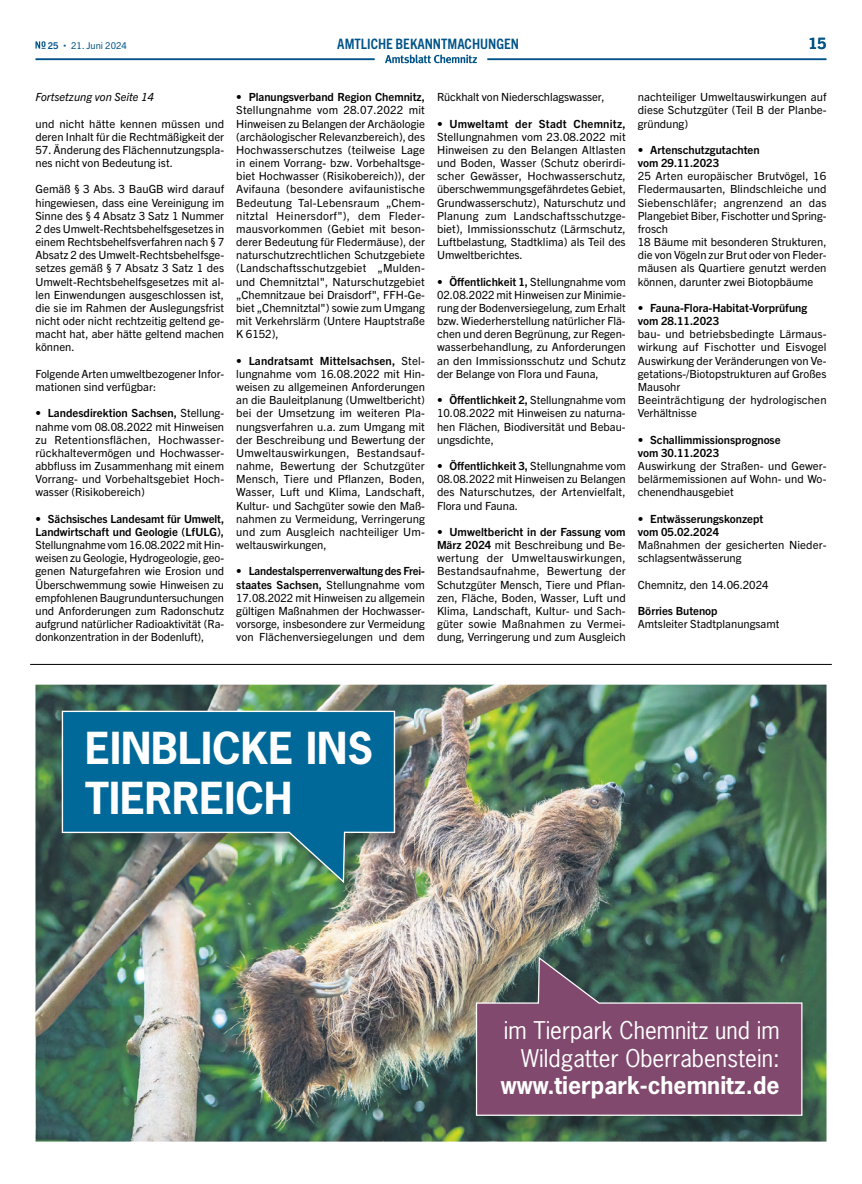
<style>
.page{position:relative;width:862px;height:1184px;background:#fff}
.page>*{position:absolute;margin:0;border:0;box-sizing:border-box;transform-origin:0 0}
.t1{font:700 41.5px/49.8px "News Gothic Std";color:#fff}
.t2{font:23px/27.6px "News Gothic Std";color:#fff;text-align:right}
.t3{font:700 15.62px "Trade Gothic Next LT Pro";color:#005387}
.Rubrikenbezeichnung{font:700 condensed 14.38px "Trade Gothic Next LT Pro";color:#005387}
.Fließtext{font:11.25px/13.1px "Trade Gothic Next LT Pro";color:#000;text-align:justify}
.Fließtext-2{font:700 11.25px/13.1px "Trade Gothic Next LT Pro";color:#000}
.Fließtext-3{font:italic 11.25px "Trade Gothic Next LT Pro";color:#000}
.t4{font:9.38px "Trade Gothic Next LT Pro";color:#005387}
.t5{font:700 9.38px "Trade Gothic Next LT Pro";color:#005387}
.s1{font-weight:700}
.s2{font-weight:400}
</style>
<div class="page">
<svg style="left:35px;top:41px;width:10px;height:8px"></svg>
<hr style="left:35px;top:58px;width:339px;height:2px;background:#005387">
<hr style="left:487px;top:58px;width:339px;height:2px;background:#005387">
<svg style="left:385px;top:55px;width:92px;height:8px"></svg>
<hr style="left:30px;top:664px;width:801px;height:1px;background:#000">
<img style="left:35px;top:684px;width:791px;height:457px">
<img style="left:64px;top:712px;width:349px;height:188px">
<img style="left:61px;top:710px;width:334px;height:174px">
<img style="left:469px;top:965px;width:344px;height:175px">
<svg style="left:475px;top:955px;width:327px;height:161px;background:#725268"></svg>
<p class="t5" style="left:48px;top:39px;width:12px">25</p>
<p class="t4" style="left:71px;top:39px;width:57px">21. Juni 2024</p>
<h3 class="t3" style="left:808px;top:32px;width:19px">15</h3>
<p class="Rubrikenbezeichnung" style="left:337px;top:34px;width:183px">AMTLICHE BEKANNTMACHUNGEN</p>
<p class="Fließtext-3" style="left:35px;top:89px;width:120px">Fortsetzung von Seite 14</p>
<p class="Fließtext" style="left:35px;top:116px;width:190px">und nicht hätte kennen müssen und deren Inhalt für die Rechtmäßigkeit der</p>
<p class="Fließtext" style="left:35px;top:142px;width:190px">57. Änderung des Flächennutzungspla&shy;nes nicht von Bedeutung ist.</p>
<p class="Fließtext" style="left:35px;top:182px;width:190px">Gemäß § 3 Abs. 3 BauGB wird darauf hingewiesen, dass eine Vereinigung im Sinne des § 4 Absatz 3 Satz 1 Nummer 2 des Umwelt-Rechtsbehelfsgesetzes in einem Rechtsbehelfsverfahren nach § 7<br>Absatz 2 des Umwelt-Rechtsbehelfsge&shy;setzes gemäß § 7 Absatz 3 Satz 1 des Umwelt-Rechtsbehelfsgesetzes mit al&shy;len Einwendungen ausgeschlossen ist, die sie im Rahmen der Auslegungsfrist nicht oder nicht rechtzeitig geltend ge&shy;macht hat, aber hätte geltend machen können.</p>
<p class="Fließtext" style="left:35px;top:366px;width:190px">Folgende Arten umweltbezogener Infor&shy;mationen sind verfügbar:</p>
<p class="Fließtext" style="left:35px;top:406px;width:190px">• <span class="s1">Landesdirektion Sachsen,</span> Stellung&shy;nahme vom 08.08.2022 mit Hinweisen zu Retentionsflächen, Hochwasser&shy;rückhaltevermögen und Hochwasser&shy;abbfluss im Zusammenhang mit einem Vorrang- und Vorbehaltsgebiet Hoch&shy;wasser (Risikobereich)</p>
<p class="Fließtext" style="left:35px;top:511px;width:190px">• <span class="s1">Sächsisches Landesamt für Umwelt, Landwirtschaft und Geologie (LfULG), </span>Stellungnahme vom 16.08.2022 mit Hin&shy;weisen zu Geologie, Hydrogeologie, geo&shy;genen Naturgefahren wie Erosion und Überschwemmung sowie Hinweisen zu empfohlenen Baugrunduntersuchungen und Anforderungen zum Radonschutz aufgrund natürlicher Radioaktivität (Ra&shy;donkonzentration in der Bodenluft),</p>
<p class="Fließtext" style="left:236px;top:90px;width:190px">• <span class="s1">Planungsverband Region Chemnitz, </span>Stellungnahme vom 28.07.2022 mit Hinweisen zu Belangen der Archäologie (archäologischer Relevanzbereich), des Hochwasserschutzes (teilweise Lage in einem Vorrang- bzw. Vorbehaltsge&shy;biet Hochwasser (Risikobereich)), der Avifauna (besondere avifaunistische Bedeutung Tal-Lebensraum „Chem&shy;nitztal Heinersdorf"), dem Fleder&shy;mausvorkommen (Gebiet mit beson&shy;derer Bedeutung für Fledermäuse), der naturschutzrechtlichen Schutzgebiete (Landschaftsschutzgebiet „Mulden&shy;und Chemnitztal", Naturschutzgebiet „Chemnitzaue bei Draisdorf", FFH-Ge&shy;biet „Chemnitztal") sowie zum Umgang mit Verkehrslärm (Untere Hauptstraße K 6152),</p>
<p class="Fließtext" style="left:236px;top:353px;width:190px">• <span class="s1">Landratsamt Mittelsachsen,</span> Stel&shy;lungnahme vom 16.08.2022 mit Hin&shy;weisen zu allgemeinen Anforderungen an die Bauleitplanung (Umweltbericht) bei der Umsetzung im weiteren Pla&shy;nungsverfahren u.a. zum Umgang mit der Beschreibung und Bewertung der Umweltauswirkungen, Bestandsauf&shy;nahme, Bewertung der Schutzgüter Mensch, Tiere und Pflanzen, Boden, Wasser, Luft und Klima, Landschaft, Kultur- und Sachgüter sowie den Maß&shy;nahmen zu Vermeidung, Verringerung und zum Ausgleich nachteiliger Um&shy;weltauswirkungen,</p>
<p class="Fließtext" style="left:236px;top:564px;width:190px">• <span class="s1">Landestalsperrenverwaltung des Frei&shy;staates Sachsen,</span> Stellungnahme vom 17.08.2022 mit Hinweisen zu allgemein gültigen Maßnahmen der Hochwasser&shy;vorsorge, insbesondere zur Vermeidung von Flächenversiegelungen und dem</p>
<p class="Fließtext" style="left:437px;top:90px;width:169px">Rückhalt von Niederschlagswasser,</p>
<p class="Fließtext" style="left:437px;top:116px;width:190px">• <span class="s1">Umweltamt der Stadt Chemnitz, </span>Stellungnahmen vom 23.08.2022 mit Hinweisen zu den Belangen Altlasten und Boden, Wasser (Schutz oberirdi&shy;scher Gewässer, Hochwasserschutz, überschwemmungsgefährdetes Gebiet, Grundwasserschutz), Naturschutz und Planung zum Landschaftsschutzge&shy;biet), Immissionsschutz (Lärmschutz, Luftbelastung, Stadtklima) als Teil des Umweltberichtes.</p>
<p class="Fließtext" style="left:437px;top:274px;width:190px">• <span class="s1">Öffentlichkeit 1,</span> Stellungnahme vom 02.08.2022 mit Hinweisen zur Minimie&shy;rung der Bodenversiegelung, zum Erhalt bzw. Wiederherstellung natürlicher Flä&shy;chen und deren Begrünung, zur Regen&shy;wasserbehandlung, zu Anforderungen an den Immissionsschutz und Schutz der Belange von Flora und Fauna,</p>
<p class="Fließtext" style="left:437px;top:393px;width:190px">• <span class="s1">Öffentlichkeit 2,</span> Stellungnahme vom 10.08.2022 mit Hinweisen zu naturna&shy;hen Flächen, Biodiversität und Bebau&shy;ungsdichte,</p>
<p class="Fließtext" style="left:437px;top:458px;width:190px">• <span class="s1">Öffentlichkeit 3,</span> Stellungnahme vom 08.08.2022 mit Hinweisen zu Belangen des Naturschutzes, der Artenvielfalt, Flora und Fauna.</p>
<p class="Fließtext" style="left:437px;top:524px;width:190px">• <span class="s1">Umweltbericht in der Fassung vom März 2024</span> mit Beschreibung und Be&shy;wertung der Umweltauswirkungen, Bestandsaufnahme, Bewertung der Schutzgüter Mensch, Tiere und Pflan&shy;zen, Fläche, Boden, Wasser, Luft und Klima, Landschaft, Kultur- und Sach&shy;güter sowie Maßnahmen zu Vermei&shy;dung, Verringerung und zum Ausgleich</p>
<p class="Fließtext" style="left:637px;top:90px;width:190px">nachteiliger Umweltauswirkungen auf diese Schutzgüter (Teil B der Planbe&shy;gründung)</p>
<p class="Fließtext-2" style="left:637px;top:142px;width:123px"><span class="s2">•</span> Artenschutzgutachten vom 29.11.2023</p>
<p class="Fließtext" style="left:637px;top:169px;width:190px">25 Arten europäischer Brutvögel, 16<br>Fledermausarten, Blindschleiche und Siebenschläfer; angrenzend an das Plangebiet Biber, Fischotter und Spring&shy;frosch</p>
<p class="Fließtext" style="left:637px;top:235px;width:190px">18 Bäume mit besonderen Strukturen, die von Vögeln zur Brut oder von Fleder&shy;mäusen als Quartiere genutzt werden können, darunter zwei Biotopbäume</p>
<p class="Fließtext-2" style="left:637px;top:300px;width:171px"><span class="s2">•</span> Fauna-Flora-Habitat-Vorprüfung vom 28.11.2023</p>
<p class="Fließtext" style="left:637px;top:327px;width:190px">bau- und betriebsbedingte Lärmaus&shy;wirkung auf Fischotter und Eisvogel Auswirkung der Veränderungen von Ve&shy;getations-/Biotopstrukturen auf Großes Mausohr</p>
<p class="Fließtext" style="left:637px;top:393px;width:190px">Beeinträchtigung der hydrologischen<br>Verhältnisse</p>
<p class="Fließtext-2" style="left:637px;top:432px;width:144px"><span class="s2">•</span> Schallimmissionsprognose vom 30.11.2023</p>
<p class="Fließtext" style="left:637px;top:458px;width:190px">Auswirkung der Straßen- und Gewer&shy;belärmemissionen auf Wohn- und Wo&shy;chenendhausgebiet</p>
<p class="Fließtext-2" style="left:637px;top:511px;width:127px"><span class="s2">•</span> Entwässerungskonzept vom 05.02.2024</p>
<p class="Fließtext" style="left:637px;top:537px;width:190px">Maßnahmen der gesicherten Nieder&shy;schlagsentwässerung</p>
<p class="Fließtext" style="left:637px;top:577px;width:132px">Chemnitz, den 14.06.2024</p>
<p class="Fließtext-2" style="left:637px;top:603px;width:81px">Börries Butenop</p>
<p class="Fließtext" style="left:637px;top:616px;width:143px">Amtsleiter Stadtplanungsamt</p>
<p class="t1" style="left:85px;top:722px;width:289px">EINBLICKE INS<br>TIERREICH</p>
<p class="t2" style="left:500px;top:1016px;width:280px">im Tierpark Chemnitz und im<br>Wildgatter Oberrabenstein: <span class="s1">www.tierpark-chemnitz.de</span></p>
</div>
